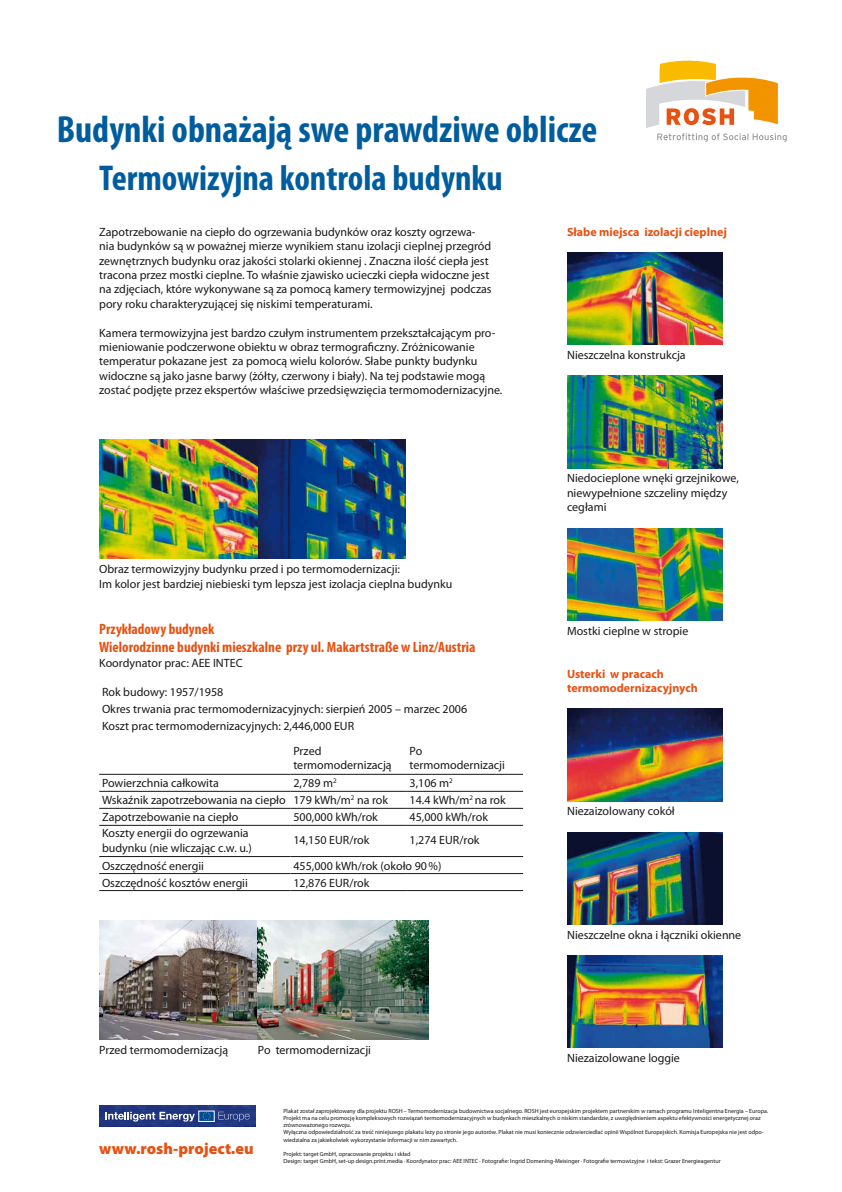
<style>
.page{position:relative;width:842px;height:1192px;background:#fff}
.page>*{position:absolute;margin:0;border:0;box-sizing:border-box;transform-origin:0 0}
.t1{font:700 condensed 38px "Myriad Pro";color:#005d9d}
.t2{font:700 condensed 36px "Myriad Pro";color:#005d9d}
.t3{font:900 16px "Myriad Pro";color:#e75112}
.t4{font:700 condensed 15px/18px "Myriad Pro";color:#e75112}
.t5{font:12px/14.4px "Myriad Pro";color:#1a171b}
.t6{font:700 12px/14.4px "Myriad Pro";color:#e75112}
.t7{font:6px/7.2px "Myriad Pro";color:#1a171b}
</style>
<div class="page">
<svg style="left:646px;top:60px;width:141px;height:82px"></svg>
<img style="left:99px;top:440px;width:306px;height:119px">
<hr style="left:99px;top:774px;width:192px;height:1px;background:#1a171b">
<hr style="left:291px;top:774px;width:116px;height:1px;background:#1a171b">
<hr style="left:407px;top:774px;width:116px;height:1px;background:#1a171b">
<hr style="left:99px;top:791px;width:192px;height:1px;background:#1a171b">
<hr style="left:291px;top:791px;width:116px;height:1px;background:#1a171b">
<hr style="left:407px;top:791px;width:116px;height:1px;background:#1a171b">
<hr style="left:99px;top:808px;width:192px;height:1px;background:#1a171b">
<hr style="left:291px;top:808px;width:116px;height:1px;background:#1a171b">
<hr style="left:407px;top:808px;width:116px;height:1px;background:#1a171b">
<hr style="left:99px;top:825px;width:192px;height:1px;background:#1a171b">
<hr style="left:291px;top:825px;width:116px;height:1px;background:#1a171b">
<hr style="left:407px;top:825px;width:116px;height:1px;background:#1a171b">
<hr style="left:99px;top:856px;width:192px;height:1px;background:#1a171b">
<hr style="left:291px;top:856px;width:116px;height:1px;background:#1a171b">
<hr style="left:407px;top:856px;width:116px;height:1px;background:#1a171b">
<hr style="left:99px;top:873px;width:192px;height:1px;background:#1a171b">
<hr style="left:291px;top:873px;width:116px;height:1px;background:#1a171b">
<hr style="left:407px;top:873px;width:116px;height:1px;background:#1a171b">
<hr style="left:99px;top:890px;width:192px;height:1px;background:#1a171b">
<hr style="left:291px;top:890px;width:116px;height:1px;background:#1a171b">
<hr style="left:407px;top:890px;width:116px;height:1px;background:#1a171b">
<img style="left:99px;top:920px;width:329px;height:119px">
<img style="left:567px;top:253px;width:156px;height:92px">
<img style="left:567px;top:376px;width:156px;height:92px">
<img style="left:567px;top:528px;width:156px;height:92px">
<img style="left:567px;top:709px;width:156px;height:92px">
<img style="left:567px;top:832px;width:156px;height:92px">
<img style="left:567px;top:956px;width:156px;height:92px">
<img style="left:99px;top:1106px;width:156px;height:20px">
<svg style="left:105px;top:1112px;width:90px;height:10px"></svg>
<svg style="left:218px;top:1112px;width:32px;height:9px"></svg>
<div style="left:199px;top:1111px;width:15px;height:10px;background:#004b95"></div>
<svg style="left:203px;top:1113px;width:8px;height:7px"></svg>
<div style="left:199px;top:1111px;width:15px;height:11px;border:1px solid #fff"></div>
<h1 class="t1" style="left:57px;top:105px;width:542px">Budynki obnażają swe prawdziwe oblicze</h1>
<h2 class="t2" style="left:99px;top:156px;width:405px">Termowizyjna kontrola budynku</h2>
<p class="t5" style="left:99px;top:224px;width:394px">Zapotrzebowanie na ciepło do ogrzewania budynków oraz koszty ogrzewa&shy;nia budynków są w poważnej mierze wynikiem stanu izolacji cieplnej przegród zewnętrznych budynku oraz jakości stolarki okiennej . Znaczna ilość ciepła jest tracona przez mostki cieplne. To właśnie zjawisko ucieczki ciepła widoczne jest na zdjęciach, które wykonywane są za pomocą kamery termowizyjnej podczas pory roku charakteryzującej się niskimi temperaturami.</p>
<p class="t5" style="left:99px;top:325px;width:405px">Kamera termowizyjna jest bardzo czułym instrumentem przekształcającym pro&shy;mieniowanie podczerwone obiektu w obraz termograficzny. Zróżnicowanie temperatur pokazane jest za pomocą wielu kolorów. Słabe punkty budynku widoczne są jako jasne barwy (żółty, czerwony i biały). Na tej podstawie mogą zostać podjęte przez ekspertów właściwe przedsięwzięcia termomodernizacyjne.</p>
<p class="t5" style="left:99px;top:562px;width:355px">Obraz termowizyjny budynku przed i po termomodernizacji:<br>Im kolor jest bardziej niebieski tym lepsza jest izolacja cieplna budynku</p>
<p class="t4" style="left:99px;top:620px;width:378px">Przykładowy budynek<br>Wielorodzinne budynki mieszkalne przy ul. Makartstraße w Linz/Austria</p>
<p class="t5" style="left:99px;top:655px;width:145px">Koordynator prac: AEE INTEC</p>
<p class="t5" style="left:102px;top:683px;width:367px;line-height:17px">Rok budowy: 1957/1958<br>Okres trwania prac termomodernizacyjnych: sierpień 2005 – marzec 2006<br>Koszt prac termomodernizacyjnych: 2,446,000 EUR</p>
<p class="t5" style="left:293px;top:744px;width:100px">Przed termomodernizacją</p>
<p class="t5" style="left:410px;top:744px;width:97px">Po termomodernizacji</p>
<p class="t5" style="left:102px;top:776px;width:118px">Powierzchnia całkowita</p>
<p class="t5" style="left:293px;top:776px;width:45px">2,789 m<sup>2</sup></p>
<p class="t5" style="left:410px;top:776px;width:45px">3,106 m<sup>2</sup></p>
<p class="t5" style="left:102px;top:793px;width:287px">Wskaźnik zapotrzebowania na ciepło 179 kWh/m<sup>2</sup> na rok</p>
<p class="t5" style="left:410px;top:793px;width:98px">14.4 kWh/m<sup>2</sup> na rok</p>
<p class="t5" style="left:102px;top:810px;width:138px">Zapotrzebowanie na ciepło</p>
<p class="t5" style="left:293px;top:810px;width:86px">500,000 kWh/rok</p>
<p class="t5" style="left:410px;top:810px;width:80px">45,000 kWh/rok</p>
<p class="t5" style="left:102px;top:826px;width:151px">Koszty energii do ogrzewania budynku (nie wliczając c.w. u.)</p>
<p class="t5" style="left:293px;top:833px;width:78px">14,150 EUR/rok</p>
<p class="t5" style="left:410px;top:833px;width:71px">1,274 EUR/rok</p>
<p class="t5" style="left:102px;top:858px;width:103px">Oszczędność energii</p>
<p class="t5" style="left:293px;top:858px;width:149px">455,000 kWh/rok (około 90%)</p>
<p class="t5" style="left:102px;top:875px;width:147px">Oszczędność kosztów energii</p>
<p class="t5" style="left:293px;top:875px;width:78px">12,876 EUR/rok</p>
<p class="t5" style="left:99px;top:1042px;width:130px">Przed termomodernizacją</p>
<p class="t5" style="left:258px;top:1042px;width:115px">Po termomodernizacji</p>
<p class="t6" style="left:567px;top:224px;width:161px">Słabe miejsca izolacji cieplnej</p>
<p class="t5" style="left:567px;top:348px;width:120px">Nieszczelna konstrukcja</p>
<p class="t5" style="left:567px;top:471px;width:173px">Niedocieplone wnęki grzejnikowe, niewypełnione szczeliny między cegłami</p>
<p class="t5" style="left:567px;top:623px;width:123px">Mostki cieplne w stropie</p>
<p class="t6" style="left:567px;top:666px;width:132px">Usterki w pracach termomodernizacyjnych</p>
<p class="t5" style="left:567px;top:804px;width:109px">Niezaizolowany cokół</p>
<p class="t5" style="left:567px;top:927px;width:176px">Nieszczelne okna i łączniki okienne</p>
<p class="t5" style="left:567px;top:1051px;width:114px">Niezaizolowane loggie</p>
<h3 class="t3" style="left:99px;top:1138px;width:156px">www.rosh-project.eu</h3>
<p class="t7" style="left:283px;top:1107px;width:486px">Plakat został zaprojektowany dla projektu ROSH – Termomodernizacja budownictwa socjalnego. ROSH jest europejskim projektem partnerskim w ramach programu Inteligentna Energia – Europa.<br>Projekt ma na celu promocję kompleksowych rozwiązań termomodernizacyjnych w budynkach mieszkalnych o niskim standardzie, z uwzględnieniem aspektu efektywności energetycznej oraz zrównoważonego rozwoju.<br>Wyłączna odpowiedzialność za treść niniejszego plakatu leży po stronie jego autorów. Plakat nie musi koniecznie odzwierciedlać opinii Wspólnot Europejskich. Komisja Europejska nie jest odpo&shy;wiedzialna za jakiekolwiek wykorzystanie informacji w nim zawartych.</p>
<p class="t7" style="left:283px;top:1150px;width:439px">Projekt: target GmbH, opracowanie projektu i skład<br>Design: target GmbH, set-up design.print.media · Koordynator prac: AEE INTEC · Fotografie: Ingrid Domening-Meisinger · Fotografie termowizyjne i tekst: Grazer Energieagentur</p>
</div>
